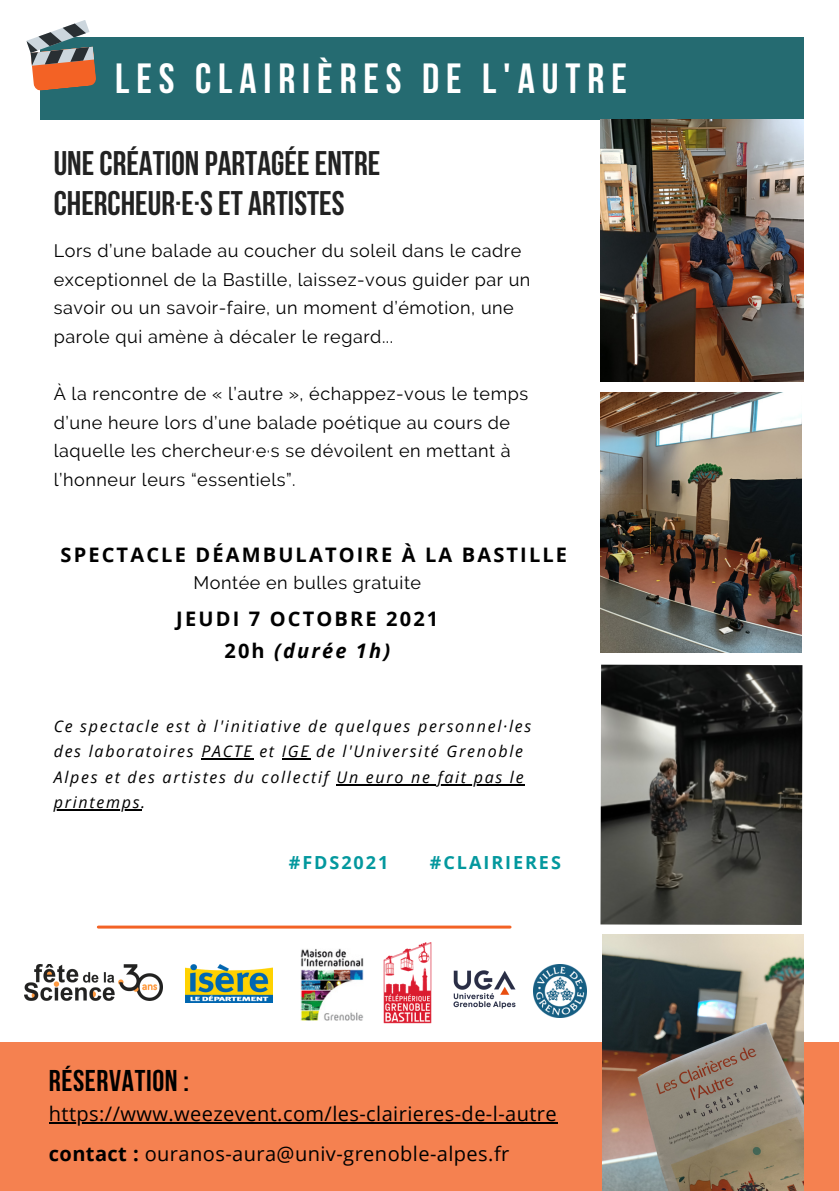
<style>
.page{position:relative;width:839px;height:1191px;background:#fff}
.page>*{position:absolute;margin:0;border:0;box-sizing:border-box;transform-origin:0 0}
.t1{font:700 42px "Bebas Neue";letter-spacing:.165em;color:#fff}
.t2{font:700 34px/40.6px "Bebas Neue";color:#222}
.t3{font:700 30px "Bebas Neue";letter-spacing:.02em;color:#000}
.t4{font:20px "Open Sans";letter-spacing:.02em;color:#000}
.t5{font:700 20px "Open Sans";letter-spacing:.11em;color:#000}
.t6{font:italic 700 20px "Open Sans";letter-spacing:.105em;color:#000}
.t7{font:18px/28.6px "Raleway";letter-spacing:.03em;color:#000}
.t8{font:700 18px "Open Sans";letter-spacing:.105em;color:#03989e}
.t9{font:italic 16px/25.4px "Open Sans";letter-spacing:.105em;color:#000}
.s1{font-style:normal}
.s2{font-weight:700}
</style>
<div class="page">
<div style="left:0;top:1042px;width:838px;height:149px;background:#f58150"></div>
<div style="left:40px;top:37px;width:763px;height:83px;background:#256b71"></div>
<svg style="left:26px;top:20px;width:70px;height:71px"></svg>
<img style="left:600px;top:665px;width:202px;height:260px">
<img style="left:600px;top:392px;width:201px;height:260px">
<img style="left:602px;top:934px;width:201px;height:257px">
<img style="left:600px;top:120px;width:203px;height:261px">
<img style="left:24px;top:964px;width:138px;height:37px">
<img style="left:383px;top:943px;width:48px;height:81px">
<img style="left:533px;top:964px;width:53px;height:53px">
<img style="left:453px;top:971px;width:62px;height:37px">
<img style="left:300px;top:948px;width:64px;height:72px">
<hr style="left:98px;top:926px;width:412px;height:3px;background:#f36225">
<img style="left:186px;top:965px;width:87px;height:37px">
<hr style="left:201px;top:759px;width:52px;height:1px;background:#000">
<svg style="left:282px;top:759px;width:28px;height:1px"></svg>
<hr style="left:336px;top:784px;width:189px;height:2px;background:#000">
<hr style="left:54px;top:810px;width:87px;height:1px;background:#000">
<hr style="left:49px;top:1122px;width:508px;height:2px;background:#000">
<p class="t1" style="left:115px;top:62px;width:513px">LES CLAIRIÈRES DE L'AUTRE</p>
<p class="t2" style="left:54px;top:146px;width:328px">UNECRÉATION PARTAGÉEENTRE<br>CHERCHEUR·E·SET ARTISTES</p>
<p class="t7" style="left:54px;top:237px;width:478px">Lors d’une balade au coucher du soleil dans le cadre exceptionnel de la Bastille, laissez-vous guider par un savoir ou un savoir-faire, un moment d’émotion, une parole qui amène à décaler le regard...</p>
<p class="t7" style="left:54px;top:380px;width:476px">À la rencontre de « l’autre », échappez-vous le temps d’une heure lors d’une balade poétique au cours de laquelle les chercheur·e·s se dévoilent en mettant à l’honneur leurs “essentiels”.</p>
<p class="t5" style="left:60px;top:540px;width:508px">SPECTACLE DÉAMBULATOIRE À LA BASTILLE</p>
<p class="t7" style="left:193px;top:568px;width:229px">Montée en bulles gratuite</p>
<p class="t5" style="left:176px;top:605px;width:263px">JEUDI 7 OCTOBRE 2021</p>
<p class="t6" style="left:224px;top:636px;width:167px"><span class="s1">20h</span> (durée 1h)</p>
<p class="t9" style="left:54px;top:713px;width:479px">Ce spectacle est à l'initiative de quelques personnel·les des laboratoires PACTE et IGE de l'Université Grenoble Alpes et des artistes du collectif Un euro ne fait pas le printemps.</p>
<p class="t8" style="left:289px;top:850px;width:101px">#FDS2021</p>
<p class="t8" style="left:430px;top:850px;width:132px">#CLAIRIERES</p>
<p class="t3" style="left:49px;top:1069px;width:142px">RÉSERVATION :</p>
<p class="t4" style="left:49px;top:1099px;width:509px">https://www.weezevent.com/les-clairieres-de-l-autre</p>
<p class="t4" style="left:49px;top:1140px;width:462px"><span class="s2">contact :</span> ouranos-aura@univ-grenoble-alpes.fr</p>
</div>
